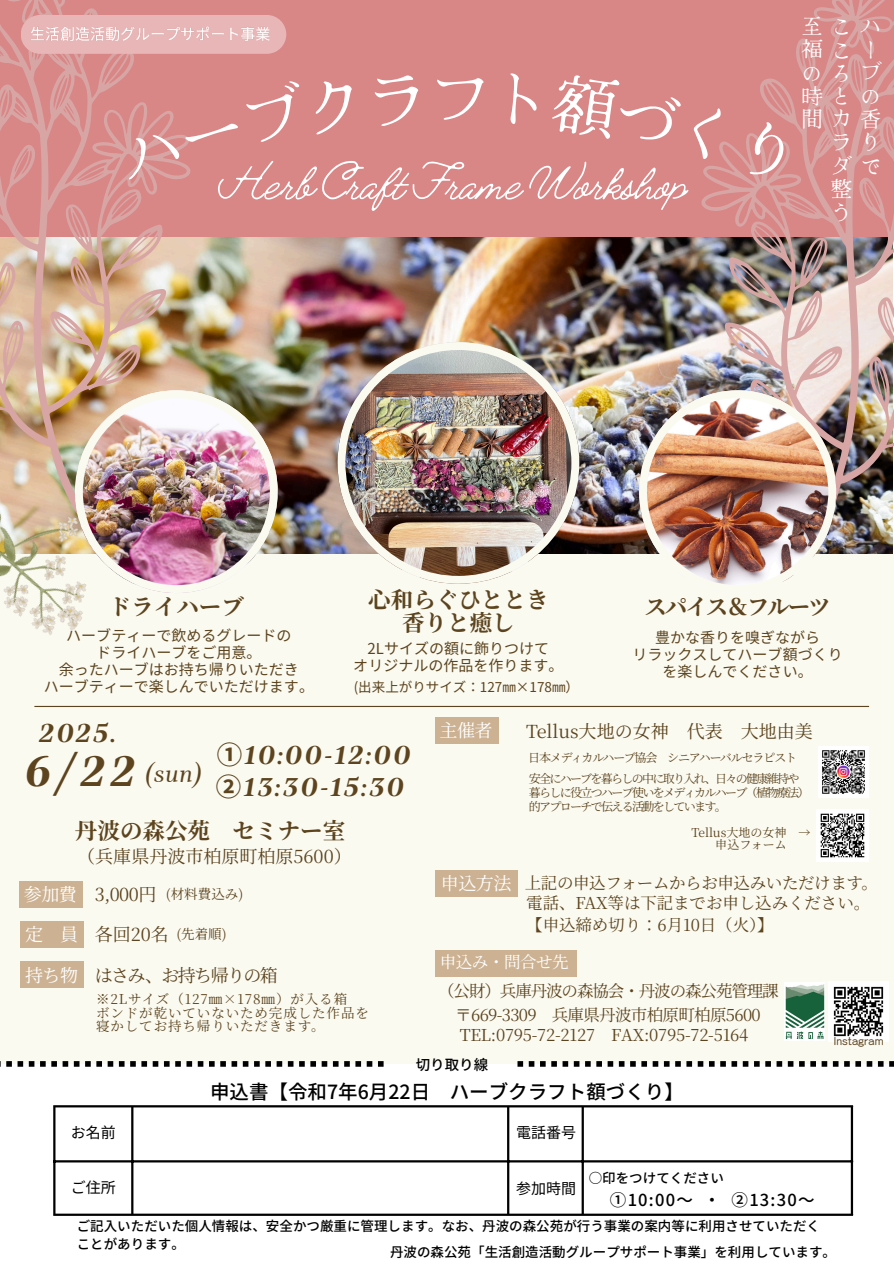
<style>
.page{position:relative;width:894px;height:1264px;background:#fff}
.page>*{position:absolute;margin:0;border:0;box-sizing:border-box;transform-origin:0 0}
.t1{font:63px "Hina Mincho";color:#fff}
.t2{font:300 54.15px "Jimmy Script";color:#fff}
.t3{font:italic 700 42px "TT Barrels";color:#5d441e}
.t4{font:italic 700 25.5px "TT Barrels";letter-spacing:.075em;color:#5d441e}
.t5{font:italic 25.5px "TT Barrels";color:#5d441e}
.t6{font:700 22.5px/22.5px "Noto Serif JP";color:#5d441e;text-align:center}
.t7{font:700 22.5px "Noto Serif JP";letter-spacing:-.09em;color:#5d441e}
.t8{font:21.3px/23.1px "Hina Mincho";letter-spacing:.37em;color:#fff}
.t9{font:500 19.5px "Noto Sans JP";color:#000}
.t10{font:18px "Noto Serif JP";color:#5d441e}
.t11{font:18px "Noto Serif JP";letter-spacing:-.03em;color:#fff}
.t12{font:18px "Noto Serif JP";letter-spacing:-.09em;color:#5d441e}
.t13{font:16.5px "Noto Serif JP";letter-spacing:-.025em;color:#5d441e}
.t14{font:16.5px "Noto Serif JP";letter-spacing:-.005em;color:#5d441e}
.t15{font:16.5px "Noto Serif JP";letter-spacing:-.065em;color:#5d441e}
.t16{font:500 16.5px "Noto Sans JP";letter-spacing:.075em;color:#000}
.t17{font:16.5px "Noto Serif JP";letter-spacing:-.03em;color:#fff}
.t18{font:15px/17px "Noto Sans JP";color:#5d441e;text-align:center}
.t19{font:15px "Noto Sans JP";color:#000}
.t20{font:500 14.4px "Noto Sans JP";color:#000}
.t21{font:500 13.5px/18px "Noto Sans JP";color:#000}
.t22{font:13.5px/13.5px "Noto Serif JP";letter-spacing:.065em;color:#5d441e}
.t23{font:13.5px "Noto Sans JP";color:#5d441e}
.t24{font:12px/14px "Noto Serif JP";letter-spacing:-.14em;color:#5d441e}
.t25{font:12px "Noto Serif JP";letter-spacing:-.095em;color:#5d441e}
.t26{font:12px "Noto Serif JP";color:#5d441e}
.t27{font:500 10.5px "Iwa R Go Std";color:#5d441e}
.s1{font-family:"Noto Sans CJ Ksc";font-style:normal}
</style>
<div class="page">
<img style="left:277px;top:237px;width:313px;height:317px">
<div style="left:0;top:0;width:893px;height:237px;background:#d88686"></div>
<div style="left:0;top:554px;width:893px;height:509px;background:#fafaf1"></div>
<img style="left:590px;top:0;width:303px;height:554px">
<img style="left:0;top:0;width:296px;height:539px">
<img style="left:639px;top:390px;width:196px;height:195px">
<img style="left:337px;top:342px;width:242px;height:242px">
<img style="left:75px;top:390px;width:202px;height:203px">
<hr style="left:34px;top:706px;width:834px;height:1px;background:#5d441e">
<div style="left:21px;top:15px;width:265px;height:39px;background:#e8b6b6;border-radius:19px"></div>
<img style="left:31px;top:26px;width:239px;height:15px">
<svg style="left:0;top:1061px;width:383px;height:5px"></svg>
<svg style="left:517px;top:1061px;width:376px;height:5px"></svg>
<hr style="left:53px;top:1107px;width:2px;height:106px;background:#000">
<hr style="left:131px;top:1107px;width:2px;height:106px;background:#000">
<hr style="left:507px;top:1107px;width:2px;height:106px;background:#000">
<hr style="left:581px;top:1107px;width:2px;height:106px;background:#000">
<hr style="left:850px;top:1107px;width:2px;height:106px;background:#000">
<hr style="left:53px;top:1105px;width:799px;height:2px;background:#000">
<hr style="left:53px;top:1160px;width:799px;height:2px;background:#000">
<hr style="left:53px;top:1213px;width:799px;height:2px;background:#000">
<img style="left:784px;top:982px;width:40px;height:58px">
<img style="left:0;top:435px;width:126px;height:200px">
<img style="left:818px;top:747px;width:50px;height:50px">
<img style="left:828px;top:981px;width:60px;height:60px">
<div style="left:20px;top:880px;width:63px;height:27px;background:#ccb292"></div>
<div style="left:21px;top:921px;width:63px;height:26px;background:#ccb292"></div>
<div style="left:21px;top:961px;width:63px;height:27px;background:#ccb292"></div>
<div style="left:435px;top:717px;width:63px;height:27px;background:#ccb292"></div>
<div style="left:435px;top:869px;width:82px;height:27px;background:#ccb292"></div>
<div style="left:435px;top:950px;width:141px;height:27px;background:#ccb292"></div>
<img style="left:816px;top:809px;width:52px;height:52px">
<svg style="left:117px;top:77px;width:179px;height:103px"></svg>
<svg style="left:590px;top:71px;width:132px;height:89px"></svg>
<svg style="left:745px;top:120px;width:46px;height:62px"></svg>
<h4 class="t1" style="left:428px;top:48px;width:65px">フ</h4>
<p class="t2" style="left:218px;top:149px;width:471px">Herb CraftFrame Workshop</p>
<p class="t8" style="left:801px;top:14px;width:81px">至こハ</p>
<p class="t8" style="left:801px;top:37px;width:62px">福こー</p>
<p class="t8" style="left:801px;top:60px;width:81px">のろブ</p>
<p class="t8" style="left:801px;top:83px;width:81px">時との</p>
<p class="t8" style="left:801px;top:106px;width:81px">間カ香</p>
<p class="t8" style="left:830px;top:129px;width:52px">ラり</p>
<p class="t8" style="left:830px;top:153px;width:52px">ダで</p>
<p class="t8" style="left:830px;top:176px;width:23px">整う</p>
<p class="t6" style="left:368px;top:587px;width:182px">心和らぐひととき香りと癒し</p>
<p class="t18" style="left:367px;top:639px;width:183px">2Lサイズの額に飾りつけて</p>
<p class="t18" style="left:353px;top:656px;width:211px">オリジナルの作品を作ります。</p>
<p class="t6" style="left:109px;top:594px;width:137px">ドライハーブ</p>
<p class="t18" style="left:66px;top:626px;width:226px">ハーブティーで飲めるグレードの</p>
<p class="t18" style="left:96px;top:643px;width:166px">ドライハーブをご用意。</p>
<p class="t18" style="left:59px;top:660px;width:241px">余ったハーブはお持ち帰りいただき</p>
<p class="t18" style="left:44px;top:677px;width:271px">ハーブティーで楽しんでいただけます。</p>
<p class="t4" style="left:38px;top:718px;width:79px">2025.</p>
<p class="t3" style="left:25px;top:748px;width:112px">6/22</p>
<p class="t5" style="left:145px;top:759px;width:59px">(sun)</p>
<p class="t7" style="left:644px;top:589px;width:188px">スパイス＆フルーツ</p>
<p class="t18" style="left:655px;top:628px;width:166px">豊かな香りを嗅ぎながら</p>
<p class="t18" style="left:632px;top:645px;width:211px">リラックスしてハーブ額づくりを楽しんでください。</p>
<p class="t23" style="left:353px;top:676px;width:227px">(出来上がりサイズ：127㎜×178㎜）</p>
<p class="t11" style="left:439px;top:716px;width:55px">主催者</p>
<p class="t10" style="left:526px;top:717px;width:288px">Tellus大地の女神 代表 大地由美</p>
<p class="t4" style="left:217px;top:740px;width:195px"><span class="s1">①</span>10:00-12:00</p>
<p class="t4" style="left:216px;top:772px;width:190px"><span class="s1">②</span>13:30-15:30</p>
<p class="t6" style="left:75px;top:817px;width:272px">丹波の森公苑 セミナー室</p>
<p class="t10" style="left:77px;top:842px;width:276px">（兵庫県丹波市柏原町柏原5600）</p>
<p class="t11" style="left:24px;top:880px;width:55px">参加費</p>
<p class="t22" style="left:176px;top:926px;width:52px">(先着順)</p>
<p class="t12" style="left:95px;top:960px;width:184px">はさみ、お持ち帰りの箱</p>
<p class="t22" style="left:96px;top:991px;width:252px">※2Lサイズ（127㎜×178㎜）が入る箱</p>
<p class="t22" style="left:96px;top:1005px;width:274px">ボンドが乾いていないため完成した作品を寝かしてお持ち帰りいただきます。</p>
<p class="t25" style="left:528px;top:747px;width:270px">日本メディカルハーブ協会 シニアハーバルセラピスト</p>
<p class="t24" style="left:528px;top:771px;width:282px">安全にハーブを暮らしの中に取り入れ、日々の健康維持や暮らしに役立つハーブ使いをメディカルハーブ（植物療法）的アプローチで伝える活動をしています。</p>
<p class="t26" style="left:691px;top:823px;width:120px">Tellus大地の女神 →</p>
<p class="t24" style="left:715px;top:837px;width:73px">申込フォーム</p>
<p class="t11" style="left:441px;top:869px;width:72px">申込方法</p>
<p class="t13" style="left:524px;top:869px;width:354px">上記の申込フォームからお申込みいただけます。</p>
<p class="t14" style="left:526px;top:911px;width:249px">【申込締め切り：6月 10日（火）】</p>
<p class="t10" style="left:95px;top:880px;width:63px">3,000円</p>
<p class="t10" style="left:95px;top:920px;width:76px">各回20名</p>
<p class="t22" style="left:166px;top:886px;width:79px">(材料費込み)</p>
<p class="t14" style="left:526px;top:890px;width:345px">電話、FAX等は下記までお申し込みください。</p>
<p class="t11" style="left:25px;top:920px;width:55px">定 員</p>
<p class="t11" style="left:25px;top:960px;width:55px">持ち物</p>
<h6 class="t17" style="left:440px;top:949px;width:130px">申込み・問合せ先</h6>
<p class="t15" style="left:438px;top:977px;width:342px">（公財）兵庫丹波の森協会・丹波の森公苑管理課</p>
<p class="t13" style="left:455px;top:1001px;width:307px">〒669-3309 兵庫県丹波市柏原町柏原5600</p>
<p class="t13" style="left:459px;top:1022px;width:290px">TEL:0795-72-2127 FAX:0795-72-5164</p>
<p class="t27" style="left:833px;top:1035px;width:51px">Instagram</p>
<p class="t20" style="left:415px;top:1053px;width:74px">切り取り線</p>
<h1 class="t19" style="left:71px;top:1120px;width:47px">お名前</h1>
<h2 class="t19" style="left:71px;top:1175px;width:47px">ご住所</h2>
<p class="t9" style="left:210px;top:1076px;width:215px">申込書【令和7年6月 22日</p>
<p class="t9" style="left:449px;top:1076px;width:236px">ハーブクラフト額づくり】</p>
<p class="t19" style="left:516px;top:1120px;width:62px">電話番号</p>
<p class="t19" style="left:516px;top:1176px;width:62px">参加時間</p>
<p class="t21" style="left:588px;top:1167px;width:137px">○印をつけてください</p>
<p class="t16" style="left:609px;top:1186px;width:205px">①10:00～ ・ ②13:30～</p>
<p class="t21" style="left:77px;top:1216px;width:744px">ご記入いただいた個人情報は、安全かつ厳重に管理します。なお、丹波の森公苑が行う事業の案内等に利用させていただくことがあります。</p>
<p class="t21" style="left:390px;top:1241px;width:447px">丹波の森公苑「生活創造活動グループサポート事業」を利用しています。</p>
</div>
